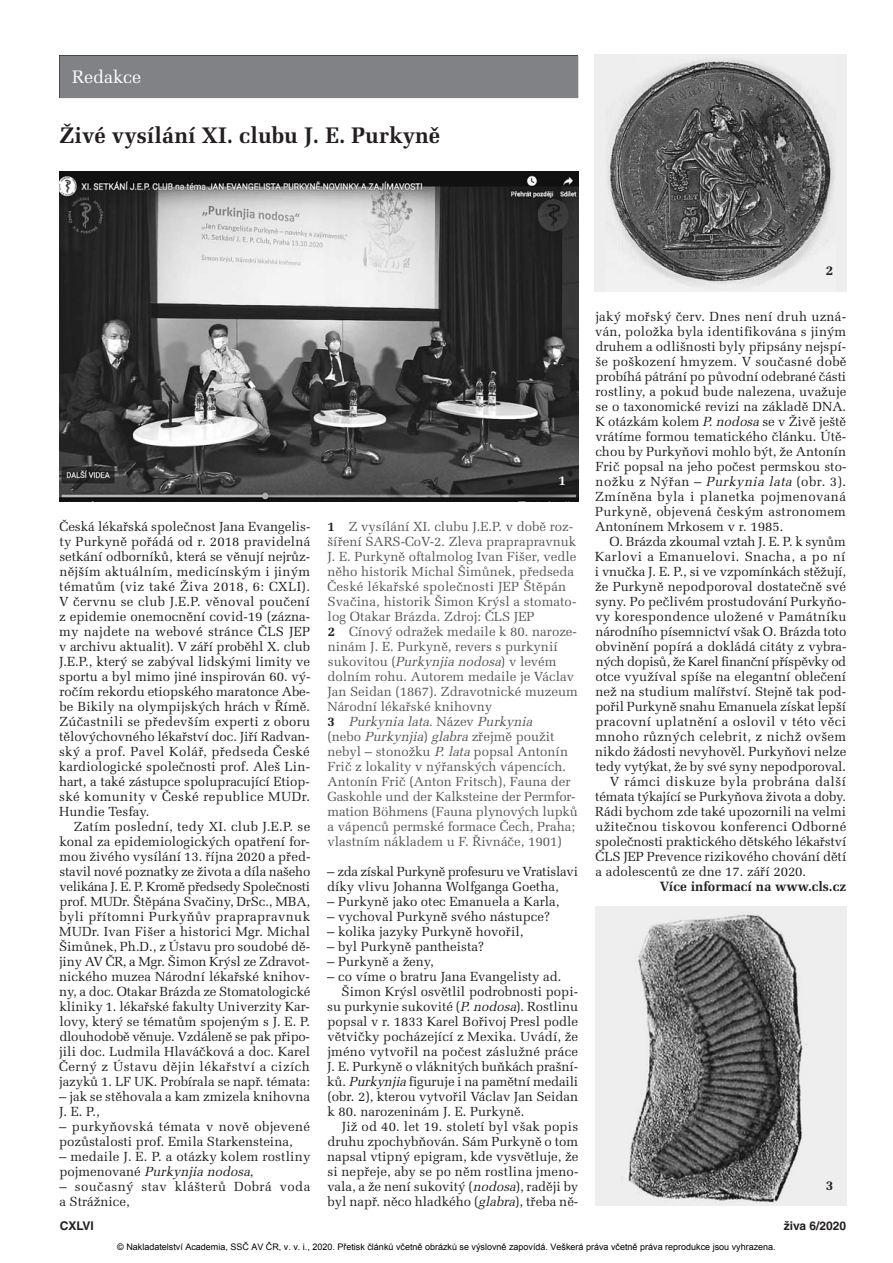
<style>
.page{position:relative;width:893px;height:1263px;background:#fff}
.page>*{position:absolute;margin:0;border:0;box-sizing:border-box;transform-origin:0 0}
.t1{font:700 22.5px "Melior CE";color:#231f20}
.t2{font:18px "Melior CE";color:#fff}
.t3{font:700 13.5px "Melior CE";color:#231f20}
.t4{font:700 13.5px "Melior CE";color:#fff}
.t5{font:13.2px/15px "Melior CE";color:#231f20;text-align:justify}
.t6{font:13.2px/15px "Melior CE";color:#57585a}
.t7{font:13.2px/15px "Melior CE";letter-spacing:.03em;color:#231f20}
.t8{font:13.2px "Melior CE";letter-spacing:.02em;color:#231f20}
.t9{font:13.2px/15px "Melior CE";letter-spacing:-.02em;color:#231f20}
.t10{font:13.2px "Melior CE";letter-spacing:-.025em;color:#231f20}
.t11{font:13.2px "Melior CE";letter-spacing:.025em;color:#231f20}
.t12{font:700 12px "Helvetica CE";color:#231f20}
.t13{font:9px "Arial";color:#000}
.s1{font-style:italic}
.s2{font-weight:700;color:#231f20}
</style>
<div class="page">
<div style="left:60px;top:56px;width:518px;height:42px;background:#808285"></div>
<img style="left:60px;top:171px;width:518px;height:330px">
<img style="left:595px;top:54px;width:252px;height:238px">
<img style="left:595px;top:907px;width:251px;height:299px">
<h2 class="t2" style="left:72px;top:70px;width:70px">Redakce</h2>
<h1 class="t1" style="left:60px;top:128px;width:382px">Živé vysílání XI. clubu J. E. Purkyně</h1>
<p class="t5" style="left:59px;top:521px;width:253px">Česká lékařská společnost Jana Evangelis&shy;ty Purkyně pořádá od r. 2018 pravidelná setkání odborníků, která se věnují nejrůz&shy;nějším aktuálním, medicínským i jiným tématům (viz také Živa 2018, 6: CXLI).<br>V červnu se club J.E.P. věnoval poučení z epidemie onemocnění covid-19 (zázna&shy;my najdete na webové stránce ČLS JEP v archivu aktualit). V září proběhl X. club J.E.P., který se zabýval lidskými limity ve sportu a byl mimo jiné inspirován 60. vý - ročím rekordu etiopského maratonce Abe&shy;be Bikily na olympijských hrách v Římě.<br>Zúčastnili se především experti z oboru tělovýchovného lékařství doc. Jiří Radvan&shy;ský a prof. Pavel Kolář, předseda České kardiologické společnosti prof. Aleš Lin&shy;hart, a také zástupce spolupracující Etiop&shy;ské komunity v České republice MUDr.<br>Hundie Tesfay.</p>
<p class="t5" style="left:59px;top:821px;width:253px;text-indent:15px">Zatím poslední, tedy XI. club J.E.P. se konal za epidemiologických opatření for&shy;mou živého vysílání 13. října 2020 a před&shy;stavil nové poznatky ze života a díla našeho velikána J. E. P. Kromě předsedy Společnosti prof. MUDr. Štěpána Svačiny, DrSc., MBA, byli přítomni Purkyňův praprapravnuk MUDr. Ivan Fišer a historici Mgr. Michal Šimůnek, Ph.D., z Ústavu pro soudobé dě - jiny AV ČR, a Mgr. Šimon Krýsl ze Zdravot&shy;nického muzea Národní lékařské knihov&shy;ny, a doc. Otakar Brázda ze Stomatologické kliniky 1. lékařské fakulty Univerzity Kar&shy;lovy, který se tématům spojeným s J. E. P. dlouhodobě věnuje. Vzdáleně se pak připo - jili doc. Ludmila Hlaváčková a doc. Karel Černý z Ústavu dějin lékařství a cizích jazyků 1. LF UK. Probírala se např. témata:</p>
<p class="t5" style="left:59px;top:1091px;width:252px">– jak se stěhovala a kam zmizela knihovna<br>J. E. P.,</p>
<p class="t5" style="left:59px;top:1121px;width:252px">– purkyňovská témata v nově objevené pozůstalosti prof. Emila Starkensteina,</p>
<p class="t5" style="left:59px;top:1151px;width:253px">– medaile J. E. P. a otázky kolem rostliny pojmenované <span class="s1">Purkynjia nodosa</span>,</p>
<p class="t7" style="left:59px;top:1181px;width:252px">– současný stav klášterů Dobrá voda a Strážnice,</p>
<p class="t4" style="left:559px;top:476px;width:9px">1</p>
<p class="t6" style="left:327px;top:521px;width:252px"><span class="s2">1</span> Z vysílání XI. clubu J.E.P. v době roz&shy;šíření SARS-CoV-2. Zleva praprapravnuk J. E. Purkyně oftalmolog Ivan Fišer, vedle něho historik Michal Šimůnek, předseda České lékařské společnosti JEP Štěpán Svačina, historik Šimon Krýsl a stomato&shy;log Otakar Brázda. Zdroj: ČLS JEP<br><span class="s2">2</span> Cínový odražek medaile k 80. naroze&shy;ninám J. E. Purkyně, revers s purkynií sukovitou (<span class="s1">Purkynjia nodosa</span>) v levém dolním rohu. Autorem medaile je Václav Jan Seidan (1867). Zdravotnické muzeum Národní lékařské knihovny<br><span class="s2">3</span> <span class="s1">Purkynia lata</span>. N á z e v <span class="s1">Purkynia<br></span>(nebo <span class="s1">Purkynjia</span>) <span class="s1">glabra</span>zřejmě použit nebyl – stonožku <span class="s1">P. lata</span>popsal Antonín Frič z lokality v nýřanských vápencích.<br>Antonín Frič (Anton Fritsch), Fauna der Gaskohle und der Kalksteine der Permfor&shy;mation Böhmens (Fauna plynových lupků a vápenců permské formace Čech, Praha; vlastním nákladem u F. Řivnáče, 1901)</p>
<p class="t9" style="left:327px;top:866px;width:252px">– zda získal Purkyně profesuru ve Vratislavi díky vlivu Johanna Wolfganga Goetha,</p>
<p class="t5" style="left:327px;top:896px;width:234px">– Purkyně jako otec Emanuela a Karla,</p>
<p class="t5" style="left:327px;top:911px;width:224px">– vychoval Purkyně svého nástupce?</p>
<p class="t5" style="left:327px;top:926px;width:198px">– kolika jazyky Purkyně hovořil,</p>
<p class="t5" style="left:327px;top:941px;width:158px">– byl Purkyně pantheista?</p>
<p class="t5" style="left:327px;top:956px;width:108px">– Purkyně a ženy,</p>
<p class="t5" style="left:327px;top:971px;width:236px">– co víme o bratru Jana Evangelisty ad.</p>
<p class="t5" style="left:342px;top:986px;width:238px">Šimon Krýsl osvětlil podrobnosti popi-</p>
<p class="t5" style="left:327px;top:1001px;width:253px">su purkynie sukovité (<span class="s1">P.nodosa</span>). Rostlinu</p>
<p class="t5" style="left:327px;top:1016px;width:252px">popsal v r. 1833 Karel Bořivoj Presl podle</p>
<p class="t5" style="left:327px;top:1031px;width:252px">větvičky pocházející z Mexika. Uvádí, že</p>
<p class="t5" style="left:327px;top:1046px;width:252px">jméno vytvořil na počest záslužné práce</p>
<p class="t5" style="left:327px;top:1061px;width:252px">J. E. Purkyně o vláknitých buňkách prašní -</p>
<p class="t5" style="left:327px;top:1076px;width:253px">ků. <span class="s1">Purkynjia</span>figuruje i na pamětní medaili</p>
<p class="t5" style="left:327px;top:1091px;width:252px">(obr. 2), kterou vytvořil Václav Jan Seidan</p>
<p class="t5" style="left:327px;top:1106px;width:199px">k 80. narozeninám J. E. Purkyně.</p>
<p class="t5" style="left:342px;top:1121px;width:238px">Již od 40. let 19. století byl však popis</p>
<p class="t5" style="left:327px;top:1136px;width:252px">druhu zpochybňován. Sám Purkyně o tom</p>
<p class="t5" style="left:327px;top:1151px;width:253px">napsal vtipný epigram, kde vysvětluje, že</p>
<p class="t5" style="left:327px;top:1166px;width:252px">si nepřeje, aby se po něm rostlina jmeno-</p>
<p class="t5" style="left:327px;top:1181px;width:252px">vala, a že není sukovitý (<span class="s1">nodosa</span>), raději by</p>
<p class="t5" style="left:327px;top:1196px;width:252px">byl např. něco hladkého (<span class="s1">glabra</span>), třeba ně -</p>
<p class="t3" style="left:826px;top:266px;width:9px">2</p>
<p class="t5" style="left:595px;top:311px;width:253px">jaký mořský červ. Dnes není druh uzná&shy;ván, položka byla identifikována s jiným druhem a odlišnosti byly připsány nejspí&shy;še poškození hmyzem. V současné době probíhá pátrání po původní odebrané části rostliny, a pokud bude nalezena, uvažuje se o taxonomické revizi na základě DNA.<br>K otázkám kolem <span class="s1">P.nodosa</span>se v Živě ještě vrátíme formou tematického článku. Útě&shy;chou by Purkyňovi mohlo být, že Antonín Frič popsal na jeho počest permskou sto&shy;nožku z Nýřan – <span class="s1">Purkynia lata</span> (obr. 3).<br>Zmíněna byla i planetka pojmenovaná Purkyně, objevená českým astronomem Antonínem Mrkosem v r. 1985.</p>
<p class="t5" style="left:609px;top:536px;width:238px">O. Brázda zkoumal vztah J. E. P. k synům</p>
<p class="t7" style="left:595px;top:551px;width:252px">Karlovi a Emanuelovi. Snacha, a po ní</p>
<p class="t5" style="left:595px;top:566px;width:253px">i vnučka J. E. P., si ve vzpomínkách stěžují,</p>
<p class="t5" style="left:595px;top:581px;width:252px">že Purkyně nepodporoval dostatečně své</p>
<p class="t5" style="left:595px;top:596px;width:252px">syny. Po pečlivém prostudování Purkyňo-</p>
<p class="t8" style="left:595px;top:612px;width:253px">vy korespondence uložené v Památníku</p>
<p class="t5" style="left:595px;top:626px;width:252px">národního písemnictví však O. Brázda toto</p>
<p class="t5" style="left:596px;top:641px;width:252px">obvinění popírá a dokládá citáty z vybra-</p>
<p class="t10" style="left:596px;top:657px;width:252px">ných dopisů, že Karel finanční příspěvky od</p>
<p class="t5" style="left:595px;top:671px;width:252px">otce využíval spíše na elegantní oblečení</p>
<p class="t5" style="left:595px;top:686px;width:252px">než na studium malířství. Stejně tak pod-</p>
<p class="t5" style="left:595px;top:701px;width:252px">pořil Purkyně snahu Emanuela získat lepší</p>
<p class="t11" style="left:595px;top:717px;width:252px">pracovní uplatnění a oslovil v této věci</p>
<p class="t8" style="left:595px;top:732px;width:252px">mnoho různých celebrit, z nichž ovšem</p>
<p class="t5" style="left:595px;top:746px;width:252px">nikdo žádosti nevyhověl. Purkyňovi nelze</p>
<p class="t5" style="left:595px;top:761px;width:252px">tedy vytýkat, že by své syny nepodporoval.</p>
<p class="t7" style="left:610px;top:776px;width:238px">V rámci diskuze byla probrána další</p>
<p class="t5" style="left:595px;top:791px;width:252px">témata týkající se Purkyňova života a doby.</p>
<p class="t5" style="left:595px;top:806px;width:252px">Rádi bychom zde také upozornili na velmi</p>
<p class="t8" style="left:595px;top:822px;width:252px">užitečnou tiskovou konferenci Odborné</p>
<p class="t5" style="left:595px;top:836px;width:253px">společnosti praktického dětského lékařství</p>
<p class="t5" style="left:596px;top:851px;width:252px">ČLS JEP Prevence rizikového chování dětí</p>
<p class="t5" style="left:595px;top:866px;width:212px">a adolescentů ze dne 17. září 2020.</p>
<p class="t3" style="left:660px;top:882px;width:188px">Více informací na www.cls.cz</p>
<p class="t3" style="left:826px;top:1180px;width:9px">3</p>
<p class="t12" style="left:60px;top:1221px;width:36px">CXLVI</p>
<p class="t12" style="left:784px;top:1221px;width:64px">živa 6/2020</p>
<p class="t13" style="left:117px;top:1241px;width:660px">© Nakladatelství Academia, SSČ AV ČR, v. v. i., 2020. Přetisk článků včetně obrázků se výslovně zapovídá. Veškerá práva včetně práva reprodukce jsou vyhrazena.</p>
</div>
